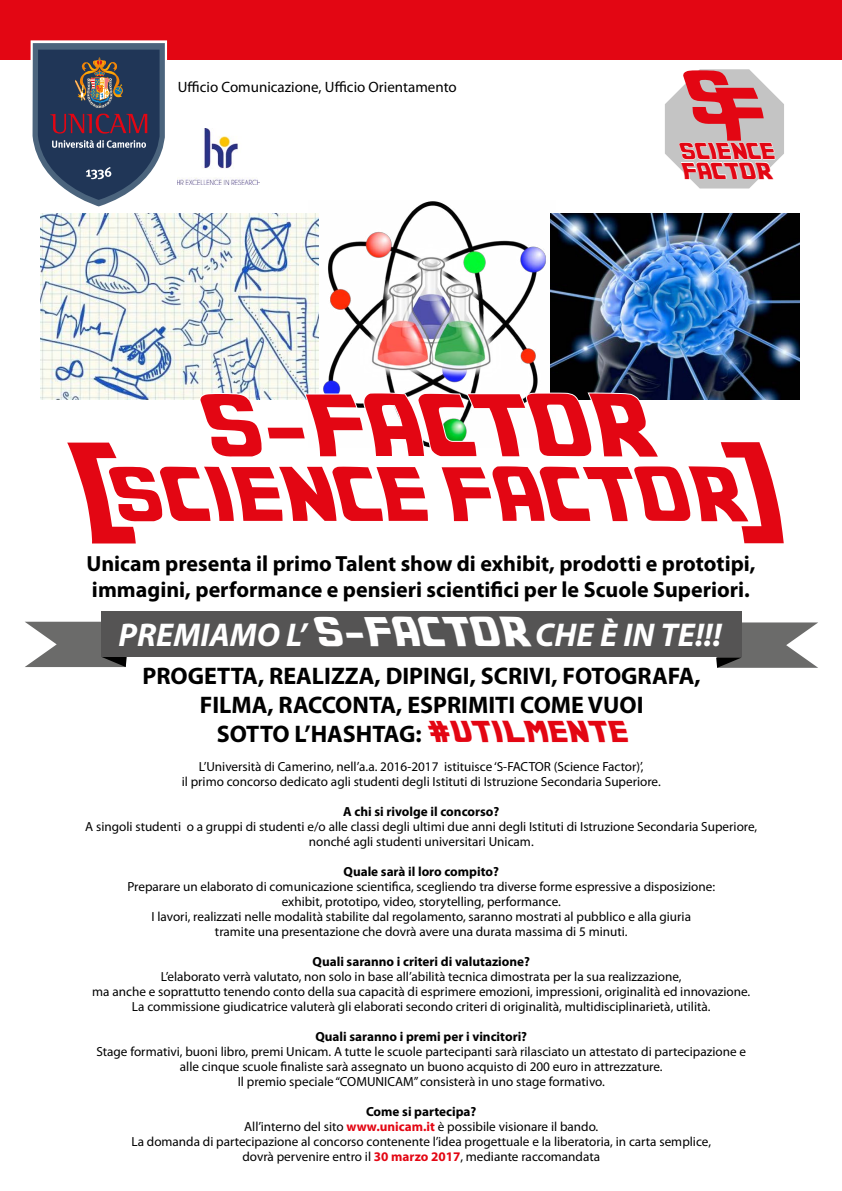
<style>
.page{position:relative;width:842px;height:1191px;background:#fff}
.page>*{position:absolute;margin:0;border:0;box-sizing:border-box;transform-origin:0 0}
.t1{font:70px "Backtothefuture 2002";letter-spacing:-.01em;color:#e30613}
.t2{font:61px "Backtothefuture 2002";letter-spacing:-.01em;color:#e30613}
.t3{font:60px "Backtothefuture 2002";color:#e30613}
.t4{font:italic 700 33px "Myriad Pro";color:#fff}
.t5{font:700 24px/28.8px "Myriad Pro";color:#000;text-align:center}
.t6{font:700 22px/26.4px "Myriad Pro";color:#000}
.t7{font:18.3px "Backtothefuture 2002";letter-spacing:-.01em;color:#e30613}
.t8{font:15px "Myriad Pro";color:#000}
.t9{font:13.2px/15px "Myriad Pro";color:#000;text-align:center}
.t10{font:700 13.2px "Myriad Pro";color:#000}
.s1{font-size:113.8px}
.s2{font-family:"Backtothefuture 2002";font-weight:400;font-style:normal}
.s3{font-family:"Backtothefuture 2002";font-weight:400;color:#e30613}
.s4{font-weight:700}
.s5{font-weight:700;color:#e30613}
</style>
<div class="page">
<svg style="left:25px;top:621px;width:102px;height:46px"></svg>
<svg style="left:716px;top:622px;width:102px;height:46px"></svg>
<div style="left:101px;top:611px;width:641px;height:46px;background:#555454"></div>
<img style="left:308px;top:201px;width:247px;height:190px">
<img style="left:551px;top:214px;width:249px;height:186px">
<img style="left:40px;top:214px;width:279px;height:186px">
<img style="left:178px;top:129px;width:82px;height:55px">
<div style="left:0;top:0;width:842px;height:60px;background:#e30613"></div>
<svg style="left:30px;top:40px;width:137px;height:167px"></svg>
<svg style="left:64px;top:391px;width:722px;height:57px"></svg>
<svg style="left:665px;top:69px;width:119px;height:119px"></svg>
<p class="t8" style="left:178px;top:77px;width:280px">Ufficio Comunicazione, Ufficio Orientamento</p>
<h3 class="t3" style="left:682px;top:78px;width:83px">SF</h3>
<h3 class="t7" style="left:681px;top:162px;width:92px">FACTOR</h3>
<h3 class="t7" style="left:679px;top:143px;width:96px">SCIENCE</h3>
<h1 class="t1" style="left:199px;top:393px;width:453px">S-FACTOR</h1>
<h2 class="t2" style="left:67px;top:466px;width:722px"><span class="s1">(</span>SCIENCE FACTOR<span class="s1">)</span></h2>
<h3 class="t6" style="left:86px;top:549px;width:671px">Unicam presenta il primo Talent show di exhibit, prodotti e prototipi, immagini, performance e pensieri scientifici per le Scuole Superiori.</h3>
<h3 class="t4" style="left:118px;top:614px;width:605px">PREMIAMO L’ <span class="s2">S-FACTOR</span> CHE è IN TE!!!</h3>
<h3 class="t5" style="left:143px;top:660px;width:560px">PROGETTA, REALIZZA, DIPINGI, SCRIVI, FOTOGRAFA,<br>FILMA, RACCONTA, ESPRIMITI COME VUOI<br>SOTTO L’HASHTAG: <span class="s3">#UTILMENTE</span></h3>
<p class="t9" style="left:182px;top:758px;width:481px">L’Università di Camerino, nell’a.a. 2016-2017 istituisce ‘S-FACTOR (Science Factor)’,<br>il primo concorso dedicato agli studenti degli Istituti di Istruzione Secondaria Superiore.</p>
<p class="t10" style="left:343px;top:802px;width:158px">A chi si rivolge il concorso?</p>
<p class="t9" style="left:85px;top:818px;width:673px">A singoli studenti o a gruppi di studenti e/o alle classi degli ultimi due anni degli Istituti di Istruzione Secondaria Superiore, nonché agli studenti universitari Unicam.</p>
<p class="t10" style="left:343px;top:862px;width:157px">Quale sarà il loro compito?</p>
<p class="t9" style="left:127px;top:878px;width:589px">Preparare un elaborato di comunicazione scientifica, scegliendo tra diverse forme espressive a disposizione: exhibit, prototipo, video, storytelling, performance.<br>I lavori, realizzati nelle modalità stabilite dal regolamento, saranno mostrati al pubblico e alla giuria<br>tramite una presentazione che dovrà avere una durata massima di 5 minuti.</p>
<p class="t10" style="left:312px;top:952px;width:219px">Quali saranno i criteri di valutazione?</p>
<p class="t9" style="left:92px;top:968px;width:659px">L’elaborato verrà valutato, non solo in base all’abilità tecnica dimostrata per la sua realizzazione,<br>ma anche e soprattutto tenendo conto della sua capacità di esprimere emozioni, impressioni, originalità ed innovazione.<br>La commissione giudicatrice valuterà gli elaborati secondo criteri di originalità, multidisciplinarietà, utilità.</p>
<p class="t10" style="left:315px;top:1027px;width:213px">Quali saranno i premi per i vincitori?</p>
<p class="t9" style="left:96px;top:1043px;width:651px">Stage formativi, buoni libro, premi Unicam. A tutte le scuole partecipanti sarà rilasciato un attestato di partecipazione e alle cinque scuole finaliste sarà assegnato un buono acquisto di 200 euro in attrezzature.<br>Il premio speciale “COMUNICAM” consisterà in uno stage formativo.</p>
<p class="t9" style="left:131px;top:1103px;width:581px"><span class="s4">Come si partecipa?<br></span>All’interno del sito <span class="s5">www.unicam.it</span> è possibile visionare il bando.<br>La domanda di partecipazione al concorso contenente l’idea progettuale e la liberatoria, in carta semplice, dovrà pervenire entro il <span class="s5">30 marzo 2017</span>, mediante raccomandata</p>
</div>
